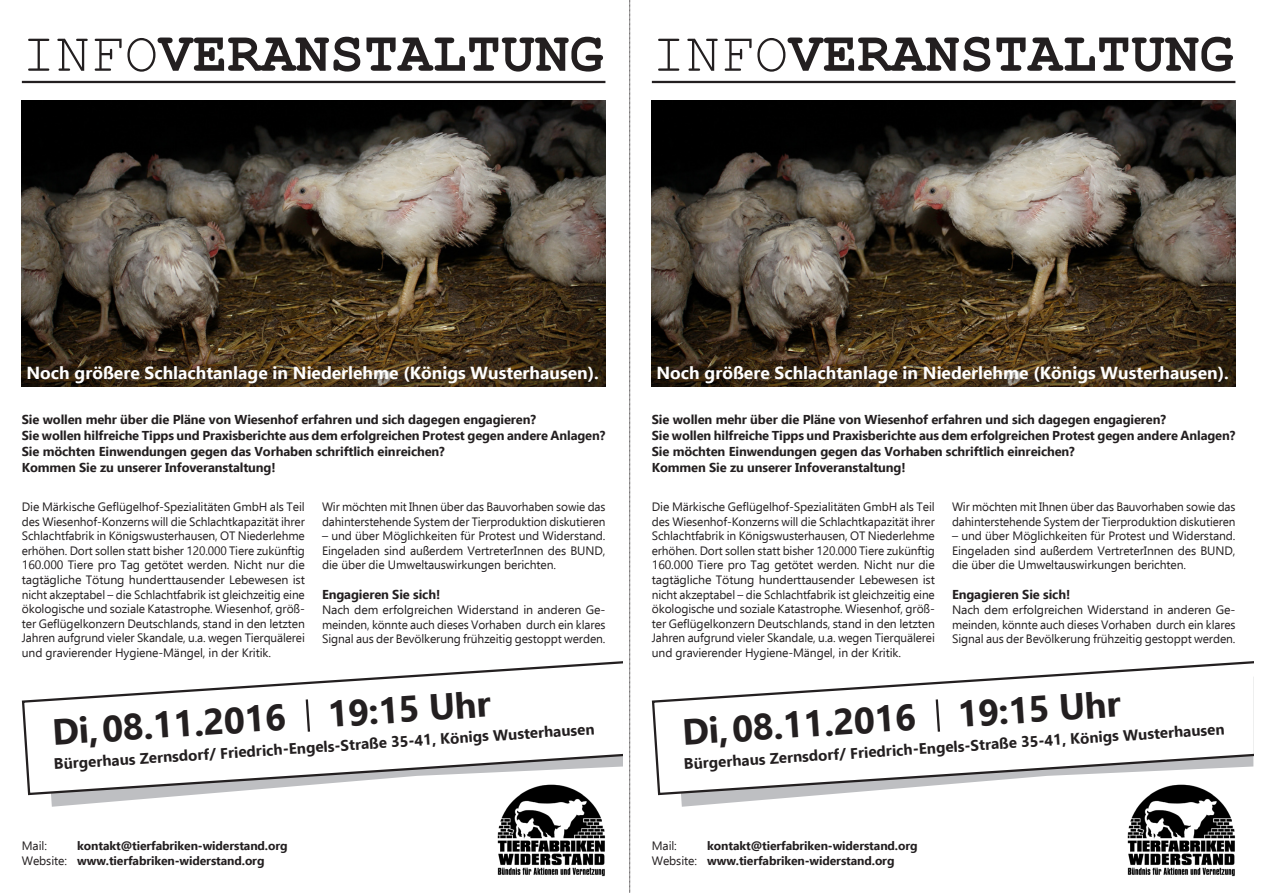
<style>
.page{position:relative;width:1263px;height:893px;background:#fff}
.page>*{position:absolute;margin:0;border:0;box-sizing:border-box;transform-origin:0 0}
.t1{font:700 56.1px "Courier New";letter-spacing:.01em;color:#231f20}
.t2{font:700 36.45px "Ebrima";color:#231f20}
.t3{font:700 17.4px "Ebrima";color:#fff}
.t4{font:700 15.15px "Ebrima";color:#231f20}
.t5{font:700 12.9px/15.9px "Ebrima";letter-spacing:-.01em;color:#231f20}
.t6{font:12.15px/14.5px "Ebrima";letter-spacing:-.01em;color:#231f20;text-align:justify}
.t7{font:700 12.15px/14.5px "Ebrima";letter-spacing:-.01em;color:#231f20}
.s1{font-weight:400}
</style>
<div class="page">
<svg style="left:51px;top:796px;width:126px;height:11px"></svg>
<img style="left:21px;top:101px;width:584px;height:285px">
<img style="left:497px;top:796px;width:109px;height:81px">
<svg style="left:21px;top:661px;width:602px;height:135px"></svg>
<svg style="left:304px;top:697px;width:7px;height:37px"></svg>
<hr style="left:22px;top:81px;width:583px;height:2px;background:#231f20">
<svg style="left:681px;top:796px;width:126px;height:11px"></svg>
<img style="left:651px;top:101px;width:584px;height:285px">
<img style="left:1127px;top:796px;width:109px;height:81px">
<svg style="left:651px;top:661px;width:602px;height:135px"></svg>
<svg style="left:934px;top:697px;width:7px;height:37px"></svg>
<hr style="left:652px;top:81px;width:583px;height:2px;background:#231f20">
<svg style="left:629px;top:0;width:2px;height:893px;background:#bcbbbb"></svg>
<p class="t1" style="left:22px;top:19px;width:583px"><span class="s1">INFO</span>VERANSTALTUNG</p>
<p class="t1" style="left:652px;top:19px;width:583px"><span class="s1">INFO</span>VERANSTALTUNG</p>
<p class="t3" style="left:26px;top:360px;width:574px">Noch größere Schlachtanlage in Niederlehme (Königs Wusterhausen).</p>
<p class="t5" style="left:22px;top:411px;width:585px">Sie wollen mehr über die Pläne von Wiesenhof erfahren und sich dagegen engagieren?<br>Sie wollen hilfreiche Tipps und Praxisberichte aus dem erfolgreichen Protest gegen andere Anlagen?<br>Sie möchten Einwendungen gegen das Vorhaben schriftlich einreichen?<br>Kommen Sie zu unserer Infoveranstaltung!</p>
<p class="t6" style="left:322px;top:499px;width:285px">Wir möchten mit Ihnen über das Bauvorhaben sowie das dahinterstehende System der Tierproduktion diskutieren</p>
<p class="t6" style="left:322px;top:528px;width:285px">– und über Möglichkeiten für Protest und Widerstand.<br>Eingeladen sind außerdem VertreterInnen des BUND, die über die Umweltauswirkungen berichten.</p>
<p class="t5" style="left:322px;top:586px;width:120px">Engagieren Sie sich!</p>
<p class="t6" style="left:322px;top:602px;width:285px">Nach dem erfolgreichen Widerstand in anderen Ge&shy;meinden, könnte auch dieses Vorhaben durch ein klares Signal aus der Bevölkerung frühzeitig gestoppt werden.</p>
<p class="t6" style="left:22px;top:499px;width:285px">Die Märkische Geflügelhof-Spezialitäten GmbH als Teil des Wiesenhof-Konzerns will die Schlachtkapazität ihrer Schlachtfabrik in Königswusterhausen, OT Niederlehme erhöhen. Dort sollen statt bisher 120.000 Tiere zukünftig 160.000 Tiere pro Tag getötet werden. Nicht nur die tagtägliche Tötung hunderttausender Lebewesen ist nicht akzeptabel – die Schlachtfabrik ist gleichzeitig eine ökologische und soziale Katastrophe. Wiesenhof, größ&shy;ter Geflügelkonzern Deutschlands, stand in den letzten Jahren aufgrund vieler Skandale, u.a. wegen Tierquälerei und gravierender Hygiene-Mängel, in der Kritik.</p>
<p class="t2" style="left:50px;top:706px;width:441px;rotate:-4deg">Di, 08.11.2016 19:15 Uhr</p>
<p class="t4" style="left:53px;top:754px;width:543px;rotate:-4deg">Bürgerhaus Zernsdorf/ Friedrich-Engels-Straße 35-41, Königs Wusterhausen</p>
<p class="t7" style="left:22px;top:838px;width:267px;text-indent:55px">kontakt@tierfabriken-widerstand.org<br><span class="s1">Website:</span> www.tierfabriken-widerstand.org</p>
<p class="t6" style="left:22px;top:839px;width:27px">Mail:</p>
<p class="t3" style="left:656px;top:360px;width:574px">Noch größere Schlachtanlage in Niederlehme (Königs Wusterhausen).</p>
<p class="t5" style="left:652px;top:411px;width:585px">Sie wollen mehr über die Pläne von Wiesenhof erfahren und sich dagegen engagieren?<br>Sie wollen hilfreiche Tipps und Praxisberichte aus dem erfolgreichen Protest gegen andere Anlagen?<br>Sie möchten Einwendungen gegen das Vorhaben schriftlich einreichen?<br>Kommen Sie zu unserer Infoveranstaltung!</p>
<p class="t6" style="left:952px;top:499px;width:285px">Wir möchten mit Ihnen über das Bauvorhaben sowie das dahinterstehende System der Tierproduktion diskutieren</p>
<p class="t6" style="left:952px;top:528px;width:285px">– und über Möglichkeiten für Protest und Widerstand.<br>Eingeladen sind außerdem VertreterInnen des BUND, die über die Umweltauswirkungen berichten.</p>
<p class="t5" style="left:952px;top:586px;width:120px">Engagieren Sie sich!</p>
<p class="t6" style="left:952px;top:602px;width:285px">Nach dem erfolgreichen Widerstand in anderen Ge&shy;meinden, könnte auch dieses Vorhaben durch ein klares Signal aus der Bevölkerung frühzeitig gestoppt werden.</p>
<p class="t6" style="left:652px;top:499px;width:285px">Die Märkische Geflügelhof-Spezialitäten GmbH als Teil des Wiesenhof-Konzerns will die Schlachtkapazität ihrer Schlachtfabrik in Königswusterhausen, OT Niederlehme erhöhen. Dort sollen statt bisher 120.000 Tiere zukünftig 160.000 Tiere pro Tag getötet werden. Nicht nur die tagtägliche Tötung hunderttausender Lebewesen ist nicht akzeptabel – die Schlachtfabrik ist gleichzeitig eine ökologische und soziale Katastrophe. Wiesenhof, größ&shy;ter Geflügelkonzern Deutschlands, stand in den letzten Jahren aufgrund vieler Skandale, u.a. wegen Tierquälerei und gravierender Hygiene-Mängel, in der Kritik.</p>
<p class="t2" style="left:680px;top:706px;width:441px;rotate:-4deg">Di, 08.11.2016 19:15 Uhr</p>
<p class="t4" style="left:683px;top:754px;width:543px;rotate:-4deg">Bürgerhaus Zernsdorf/ Friedrich-Engels-Straße 35-41, Königs Wusterhausen</p>
<p class="t7" style="left:652px;top:838px;width:267px;text-indent:55px">kontakt@tierfabriken-widerstand.org<br><span class="s1">Website:</span> www.tierfabriken-widerstand.org</p>
<p class="t6" style="left:652px;top:839px;width:27px">Mail:</p>
</div>
